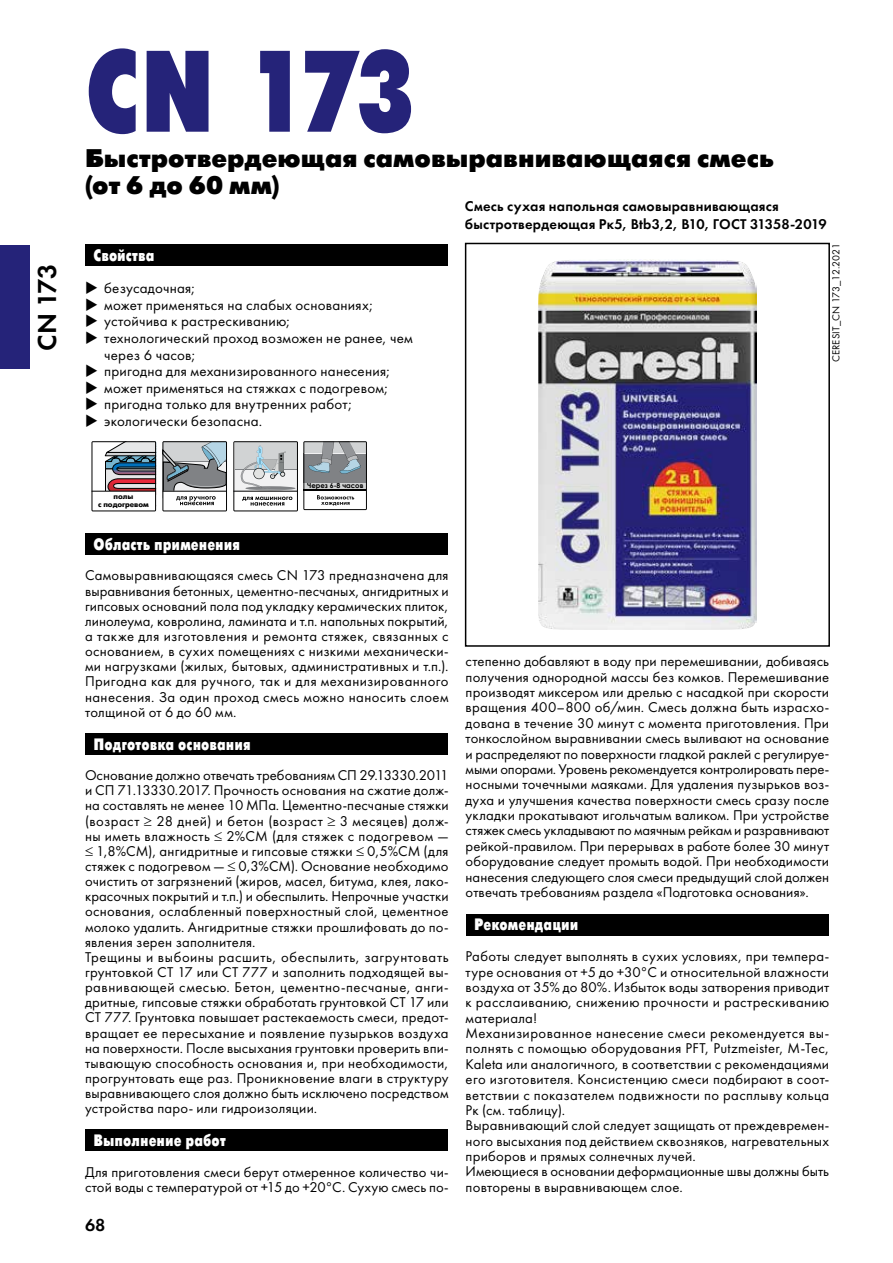
<style>
.page{position:relative;width:893px;height:1263px;background:#fff}
.page>*{position:absolute;margin:0;border:0;box-sizing:border-box;transform-origin:0 0}
.t1{font:115.5px "Futura Futuris Cond Extra Bold C";color:#252379}
.t2{font:27px "Futura New Demi";color:#000}
.t3{font:25.5px/27px "Futura Futuris Black C";color:#000}
.t4{font:18px "Futura New Demi";color:#000}
.t5{font:16.5px "Futura Futuris Cond Extra Bold C";color:#fff}
.t6{font:15px/16.6px "Futura Book C";letter-spacing:.015em;color:#000}
.t7{font:14.7px/15.1px "Futura Book C";letter-spacing:.015em;color:#000}
.t8{font:14.7px/17.7px "Futura New Demi";letter-spacing:.015em;color:#000}
.t9{font:10.5px "Futura Book C";letter-spacing:.01em;color:#000}
.t10{font:700 7.5px/7.9px "Futura Futuris C";color:#000;text-align:center}
.t11{font:700 6.9px "Century Gothic";color:#000}
</style>
<div class="page">
<div style="left:85px;top:244px;width:363px;height:22px;background:#000"></div>
<div style="left:85px;top:533px;width:363px;height:22px;background:#000"></div>
<div style="left:85px;top:733px;width:363px;height:22px;background:#000"></div>
<div style="left:85px;top:1129px;width:363px;height:22px;background:#000"></div>
<div style="left:466px;top:913px;width:362px;height:22px;background:#000"></div>
<div style="left:0;top:245px;width:30px;height:123px;background:#252379"></div>
<img style="left:539px;top:260px;width:217px;height:370px">
<div style="left:465px;top:243px;width:365px;height:404px;border:2px solid #000"></div>
<svg style="left:91px;top:441px;width:65px;height:70px"></svg>
<svg style="left:233px;top:441px;width:134px;height:70px"></svg>
<svg style="left:162px;top:441px;width:65px;height:70px"></svg>
<h2 class="t2" style="left:30px;top:351px;width:89px;rotate:-90deg">CN 173</h2>
<h1 class="t1" style="left:85px;top:29px;width:332px">CN 173</h1>
<h3 class="t3" style="left:85px;top:145px;width:690px">Быстротвердеющая самовыравнивающаяся смесь (от 6 до 60 мм)</h3>
<p class="t8" style="left:465px;top:197px;width:363px">Смесь сухая напольная самовыравнивающаяся быстротвердеющая Рк5, Btb3,2, B10, ГОСТ 31358-2019</p>
<p class="t5" style="left:94px;top:246px;width:62px">Свойства</p>
<p class="t6" style="left:104px;top:280px;width:310px">безусадочная;<br>может применяться на слабых основаниях; устойчива к растрескиванию;<br>технологический проход возможен не ранее, чем через 6 часов;<br>пригодна для механизированного нанесения; может применяться на стяжках с подогревом; пригодна только для внутренних работ; экологически безопасна.</p>
<p class="t9" style="left:830px;top:362px;width:121px;rotate:-90deg">CERESIT_CN 173_12.2021</p>
<p class="t10" style="left:98px;top:492px;width:52px">полы<br>с подогревом</p>
<p class="t11" style="left:307px;top:480px;width:58px">Через 6-8 часов</p>
<p class="t5" style="left:94px;top:535px;width:148px">Область применения</p>
<p class="t7" style="left:85px;top:568px;width:365px;text-align:justify">Самовыравнивающаяся смесь CN 173 предназначена для выравнивания бетонных, цементно-песчаных, ангидритных и гипсовых оснований пола под укладку керамических плиток, линолеума, ковролина, ламината и т.п. напольных покрытий, а также для изготовления и ремонта стяжек, связанных с основанием, в сухих помещениях с низкими механически&shy;ми нагрузками (жилых, бытовых, административных и т.п.).<br>Пригодна как для ручного, так и для механизированного нанесения. За один проход смесь можно наносить слоем толщиной от 6 до 60 мм.</p>
<p class="t5" style="left:94px;top:735px;width:159px">Подготовка основания</p>
<p class="t7" style="left:85px;top:768px;width:365px">Основание должно отвечать требованиям СП 29.13330.2011 и СП 71.13330.2017. Прочность основания на сжатие долж&shy;на составлять не менее 10 МПа. Цементно-песчаные стяжки (возраст ≥ 28 дней) и бетон (возраст ≥ 3 месяцев) долж&shy;ны иметь влажность ≤ 2%CM (для стяжек с подогревом — ≤ 1,8%CM), ангидритные и гипсовые стяжки ≤ 0,5%CM (для стяжек с подогревом — ≤ 0,3%CM). Основание необходимо очистить от загрязнений (жиров, масел, битума, клея, лако&shy;красочных покрытий и т.п.) и обеспылить. Непрочные участки основания, ослабленный поверхностный слой, цементное молоко удалить. Ангидритные стяжки прошлифовать до по&shy;явления зерен заполнителя.<br>Трещины и выбоины расшить, обеспылить, загрунтовать грунтовкой CT 17 или CT 777 и заполнить подходящей вы&shy;равнивающей смесью. Бетон, цементно-песчаные, анги&shy;дритные, гипсовые стяжки обработать грунтовкой CT 17 или CT 777. Грунтовка повышает растекаемость смеси, предот&shy;вращает ее пересыхание и появление пузырьков воздуха на поверхности. После высыхания грунтовки проверить впи&shy;тывающую способность основания и, при необходимости, прогрунтовать еще раз. Проникновение влаги в структуру выравнивающего слоя должно быть исключено посредством устройства паро- или гидроизоляции.</p>
<p class="t5" style="left:94px;top:1132px;width:134px">Выполнение работ</p>
<p class="t7" style="left:85px;top:1164px;width:365px">Для приготовления смеси берут отмеренное количество чи&shy;стой воды с температурой от +15 до +20°C. Сухую смесь по-</p>
<p class="t4" style="left:85px;top:1214px;width:22px">68</p>
<p class="t7" style="left:466px;top:654px;width:365px;text-align:justify">степенно добавляют в воду при перемешивании, добиваясь получения однородной массы без комков. Перемешивание производят миксером или дрелью с насадкой при скорости вращения 400–800 об/мин. Смесь должна быть израсхо&shy;дована в течение 30 минут с момента приготовления. При тонкослойном выравнивании смесь выливают на основание и распределяют по поверхности гладкой раклей с регулируе&shy;мыми опорами. Уровень рекомендуется контролировать пере&shy;носными точечными маяками. Для удаления пузырьков воз&shy;духа и улучшения качества поверхности смесь сразу после укладки прокатывают игольчатым валиком. При устройстве стяжек смесь укладывают по маячным рейкам и разравнивают рейкой-правилом. При перерывах в работе более 30 минут оборудование следует промыть водой. При необходимости нанесения следующего слоя смеси предыдущий слой должен отвечать требованиям раздела «Подготовка основания».</p>
<p class="t5" style="left:474px;top:916px;width:106px">Рекомендации</p>
<p class="t7" style="left:466px;top:949px;width:365px">Работы следует выполнять в сухих условиях, при темпера&shy;туре основания от +5 до +30°C и относительной влажности воздуха от 35% до 80%. Избыток воды затворения приводит к расслаиванию, снижению прочности и растрескиванию материала!<br>Механизированное нанесение смеси рекомендуется вы&shy;полнять с помощью оборудования PFT, Putzmeister, M-Tec, Kaleta или аналогичного, в соответствии с рекомендациями его изготовителя. Консистенцию смеси подбирают в соот&shy;ветствии с показателем подвижности по расплыву кольца Рк (см. таблицу).<br>Выравнивающий слой следует защищать от преждевремен&shy;ного высыхания под действием сквозняков, нагревательных приборов и прямых солнечных лучей.<br>Имеющиеся в основании деформационные швы должны быть повторены в выравнивающем слое.</p>
</div>
